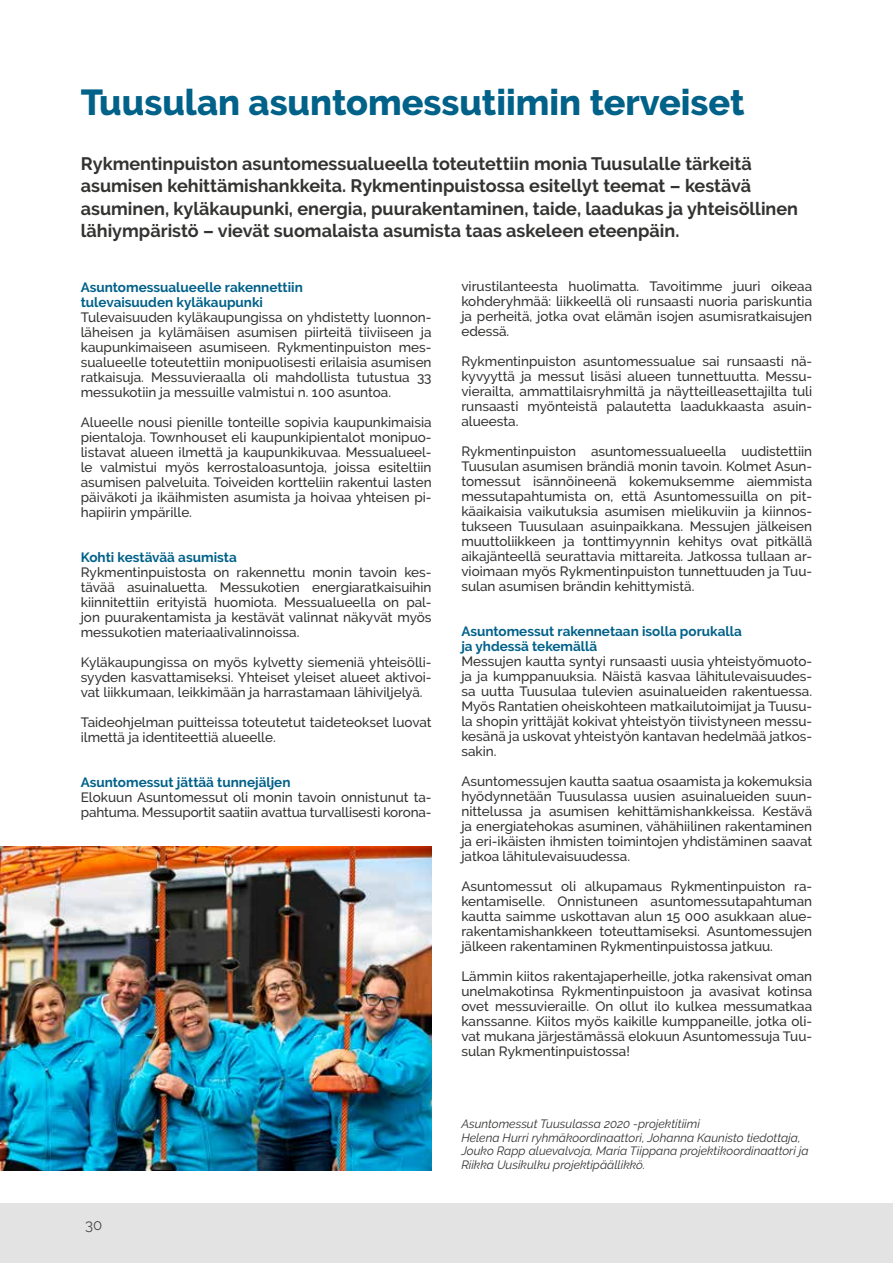
<style>
.page{position:relative;width:893px;height:1263px;background:#fff}
.page>*{position:absolute;margin:0;border:0;box-sizing:border-box;transform-origin:0 0}
.t1{font:800 36px "Raleway";color:#006189}
.t2{font:700 18px/22.5px "Raleway";color:#333332}
.t3{font:15px "Raleway";color:#4a4a49}
.t4{font:500 13.5px/15px "Raleway";color:#333332;text-align:justify}
.t5{font:700 13.5px/15px "Raleway";color:#006189}
.t6{font:italic 12px/13.5px "Raleway";color:#333332}
</style>
<div class="page">
<div style="left:0;top:1203px;width:893px;height:60px;background:#e3e3e3"></div>
<img style="left:0;top:846px;width:432px;height:324px">
<h1 class="t1" style="left:81px;top:82px;width:665px">Tuusulan asuntomessutiimin terveiset</h1>
<p class="t2" style="left:81px;top:152px;width:719px">Rykmentinpuiston asuntomessualueella toteutettiin monia Tuusulalle tärkeitä asumisen kehittämishankkeita. Rykmentinpuistossa esitellyt teemat – kestävä asuminen, kyläkaupunki, energia, puurakentaminen, taide, laadukas ja yhteisöllinen lähiympäristö – vievät suomalaista asumista taas askeleen eteenpäin.</p>
<p class="t5" style="left:81px;top:279px;width:224px">Asuntomessualueelle rakennettiin tulevaisuuden kyläkaupunki</p>
<p class="t4" style="left:81px;top:309px;width:352px">Tulevaisuuden kyläkaupungissa on yhdistetty luonnon&shy;läheisen ja kylämäisen asumisen piirteitä tiiviiseen ja kaupunkimaiseen asumiseen. Rykmentinpuiston mes&shy;sualueelle toteutettiin monipuolisesti erilaisia asumisen ratkaisuja. Messuvieraalla oli mahdollista tutustua 33 messukotiin ja messuille valmistui n. 100 asuntoa.</p>
<p class="t4" style="left:81px;top:414px;width:352px">Alueelle nousi pienille tonteille sopivia kaupunkimaisia pientaloja. Townhouset eli kaupunkipientalot monipuo&shy;listavat alueen ilmettä ja kaupunkikuvaa. Messualueel&shy;le valmistui myös kerrostaloasuntoja, joissa esiteltiin asumisen palveluita. Toiveiden kortteliin rakentui lasten päiväkoti ja ikäihmisten asumista ja hoivaa yhteisen pi&shy;hapiirin ympärille.</p>
<p class="t5" style="left:81px;top:549px;width:157px">Kohti kestävää asumista</p>
<p class="t4" style="left:81px;top:564px;width:352px">Rykmentinpuistosta on rakennettu monin tavoin kes&shy;tävää asuinaluetta. Messukotien energiaratkaisuihin kiinnitettiin erityistä huomiota. Messualueella on pal&shy;jon puurakentamista ja kestävät valinnat näkyvät myös messukotien materiaalivalinnoissa.</p>
<p class="t4" style="left:81px;top:654px;width:352px">Kyläkaupungissa on myös kylvetty siemeniä yhteisölli&shy;syyden kasvattamiseksi. Yhteiset yleiset alueet aktivoi&shy;vat liikkumaan, leikkimään ja harrastamaan lähiviljelyä.</p>
<p class="t4" style="left:81px;top:714px;width:352px">Taideohjelman puitteissa toteutetut taideteokset luovat ilmettä ja identiteettiä alueelle.</p>
<p class="t5" style="left:81px;top:774px;width:211px">Asuntomessut jättää tunnejäljen</p>
<p class="t4" style="left:81px;top:789px;width:352px">Elokuun Asuntomessut oli monin tavoin onnistunut ta&shy;pahtuma. Messuportit saatiin avattua turvallisesti korona-</p>
<p class="t3" style="left:85px;top:1216px;width:19px">30</p>
<p class="t4" style="left:461px;top:279px;width:352px">virustilanteesta huolimatta. Tavoitimme juuri oikeaa kohderyhmää: liikkeellä oli runsaasti nuoria pariskuntia ja perheitä, jotka ovat elämän isojen asumisratkaisujen edessä.</p>
<p class="t4" style="left:461px;top:354px;width:352px">Rykmentinpuiston asuntomessualue sai runsaasti nä&shy;kyvyyttä ja messut lisäsi alueen tunnettuutta. Messu&shy;vierailta, ammattilaisryhmiltä ja näytteilleasettajilta tuli runsaasti myönteistä palautetta laadukkaasta asuin&shy;alueesta.</p>
<p class="t4" style="left:461px;top:444px;width:352px">Rykmentinpuiston asuntomessualueella uudistettiin Tuusulan asumisen brändiä monin tavoin. Kolmet Asun&shy;tomessut isännöineenä kokemuksemme aiemmista messutapahtumista on, että Asuntomessuilla on pit&shy;käaikaisia vaikutuksia asumisen mielikuviin ja kiinnos&shy;tukseen Tuusulaan asuinpaikkana. Messujen jälkeisen muuttoliikkeen ja tonttimyynnin kehitys ovat pitkällä aikajänteellä seurattavia mittareita. Jatkossa tullaan ar&shy;vioimaan myös Rykmentinpuiston tunnettuuden ja Tuu&shy;sulan asumisen brändin kehittymistä.</p>
<p class="t5" style="left:461px;top:624px;width:282px">Asuntomessut rakennetaan isolla porukalla ja yhdessä tekemällä</p>
<p class="t4" style="left:461px;top:654px;width:352px">Messujen kautta syntyi runsaasti uusia yhteistyömuoto&shy;ja ja kumppanuuksia. Näistä kasvaa lähitulevaisuudes&shy;sa uutta Tuusulaa tulevien asuinalueiden rakentuessa.<br>Myös Rantatien oheiskohteen matkailutoimijat ja Tuusu&shy;la shopin yrittäjät kokivat yhteistyön tiivistyneen messu&shy;kesänä ja uskovat yhteistyön kantavan hedelmää jatkos&shy;sakin.</p>
<p class="t4" style="left:461px;top:774px;width:352px">Asuntomessujen kautta saatua osaamista ja kokemuksia hyödynnetään Tuusulassa uusien asuinalueiden suun&shy;nittelussa ja asumisen kehittämishankkeissa. Kestävä ja energiatehokas asuminen, vähähiilinen rakentaminen ja eri-ikäisten ihmisten toimintojen yhdistäminen saavat jatkoa lähitulevaisuudessa.</p>
<p class="t4" style="left:461px;top:879px;width:352px">Asuntomessut oli alkupamaus Rykmentinpuiston ra&shy;kentamiselle. Onnistuneen asuntomessutapahtuman kautta saimme uskottavan alun 15 000 asukkaan alue&shy;rakentamishankkeen toteuttamiseksi. Asuntomessujen jälkeen rakentaminen Rykmentinpuistossa jatkuu.</p>
<p class="t4" style="left:461px;top:969px;width:352px">Lämmin kiitos rakentajaperheille, jotka rakensivat oman unelmakotinsa Rykmentinpuistoon ja avasivat kotinsa ovet messuvieraille. On ollut ilo kulkea messumatkaa kanssanne. Kiitos myös kaikille kumppaneille, jotka oli&shy;vat mukana järjestämässä elokuun Asuntomessuja Tuu&shy;sulan Rykmentinpuistossa!</p>
<p class="t6" style="left:461px;top:1117px;width:349px">Asuntomessut Tuusulassa 2020 -projektitiimi<br>Helena Hurri ryhmäkoordinaattori, Johanna Kaunisto tiedottaja, Jouko Rapp aluevalvoja, Maria Tiippana projektikoordinaattori ja Riikka Uusikulku projektipäällikkö.</p>
</div>
